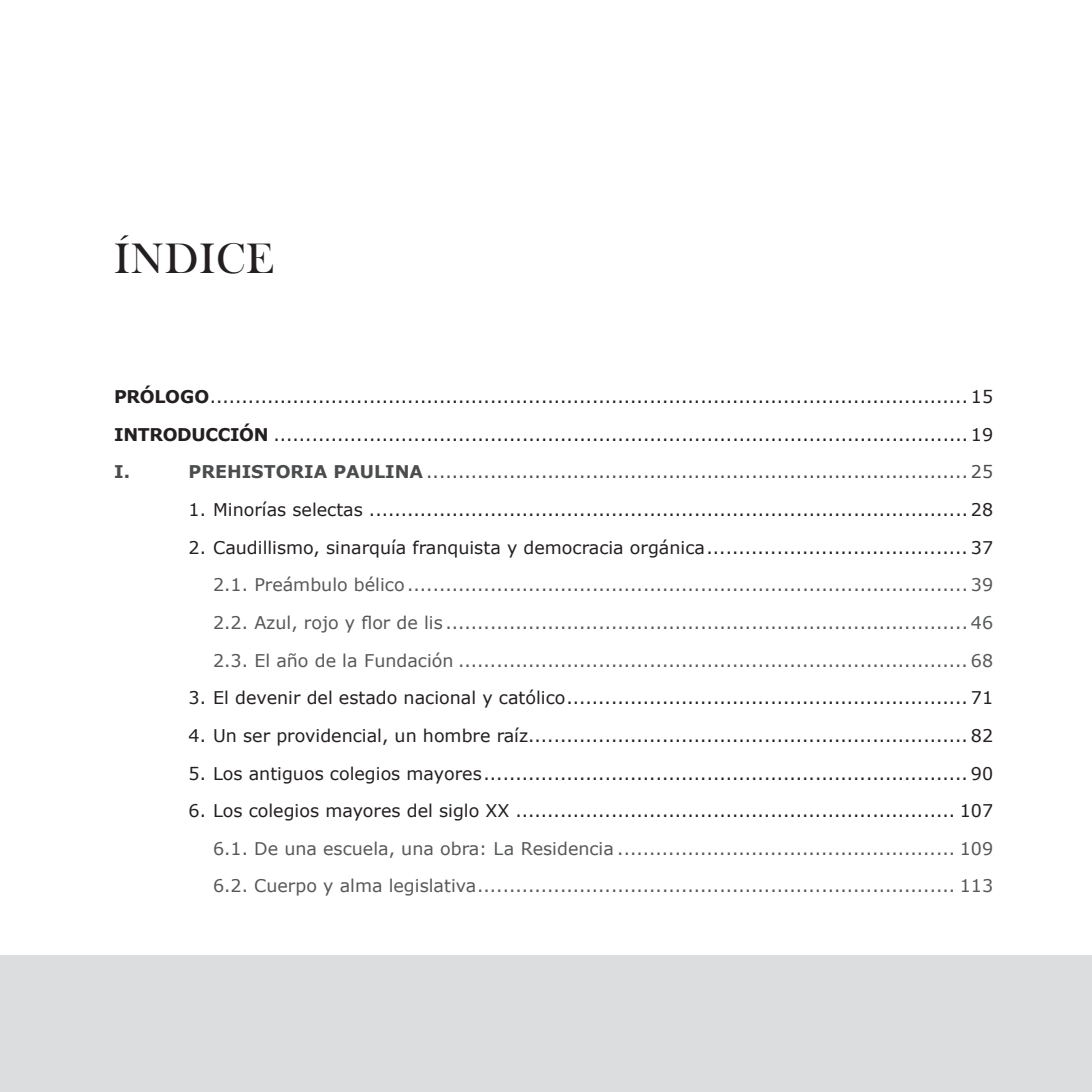
<style>
.page{position:relative;width:1092px;height:1092px;background:#fff}
.page>*{position:absolute;margin:0;border:0;box-sizing:border-box;transform-origin:0 0}
.t1{font:43.75px "Bask Old Face";letter-spacing:.02em;color:#231f20}
.t2{font:17.5px/37.6px "Verdana";color:#231f20;text-align:justify}
.t3{font:17.5px/37.6px "Verdana";color:#57585a;text-align:justify}
.t4{font:17.5px "Verdana";color:#4b4c4d}
.s1{font-weight:700}
.s2{font-weight:700;color:#4b4c4d}
</style>
<div class="page">
<div style="left:0;top:955px;width:1091px;height:136px;background:#dcdddf"></div>
<h1 class="t1" style="left:114px;top:235px;width:161px">ÍNDICE</h1>
<p class="t2" style="left:114px;top:377px;width:880px"><span class="s1">PRÓLOGO</span>....................................................................................................................... 15<br><span class="s1">INTRODUCCIÓN</span> ............................................................................................................. 19<br><span class="s2">I.</span></p>
<p class="t4" style="left:189px;top:460px;width:806px"><span class="s1">PREHISTORIA PAULINA</span> ..................................................................................... 25</p>
<p class="t2" style="left:189px;top:490px;width:806px">1. Minorías selectas .............................................................................................. 28</p>
<p class="t2" style="left:189px;top:528px;width:806px">2. Caudillismo, sinarquía franquista y democracia orgánica......................................... 37</p>
<p class="t3" style="left:213px;top:566px;width:781px">2.1. Preámbulo bélico........................................................................................ 39<br>2.2. Azul, rojo y flor de lis .................................................................................. 46<br>2.3. El año de la Fundación ................................................................................ 68</p>
<p class="t2" style="left:189px;top:678px;width:806px">3. El devenir del estado nacional y católico............................................................... 71</p>
<p class="t2" style="left:188px;top:716px;width:806px">4. Un ser providencial, un hombre raíz..................................................................... 82</p>
<p class="t2" style="left:188px;top:754px;width:806px">5. Los antiguos colegios mayores............................................................................ 90</p>
<p class="t2" style="left:188px;top:791px;width:806px">6. Los colegios mayores del siglo XX ..................................................................... 107</p>
<p class="t3" style="left:213px;top:829px;width:781px">6.1. De una escuela, una obra: La Residencia ..................................................... 109<br>6.2. Cuerpo y alma legislativa........................................................................... 113</p>
</div>
